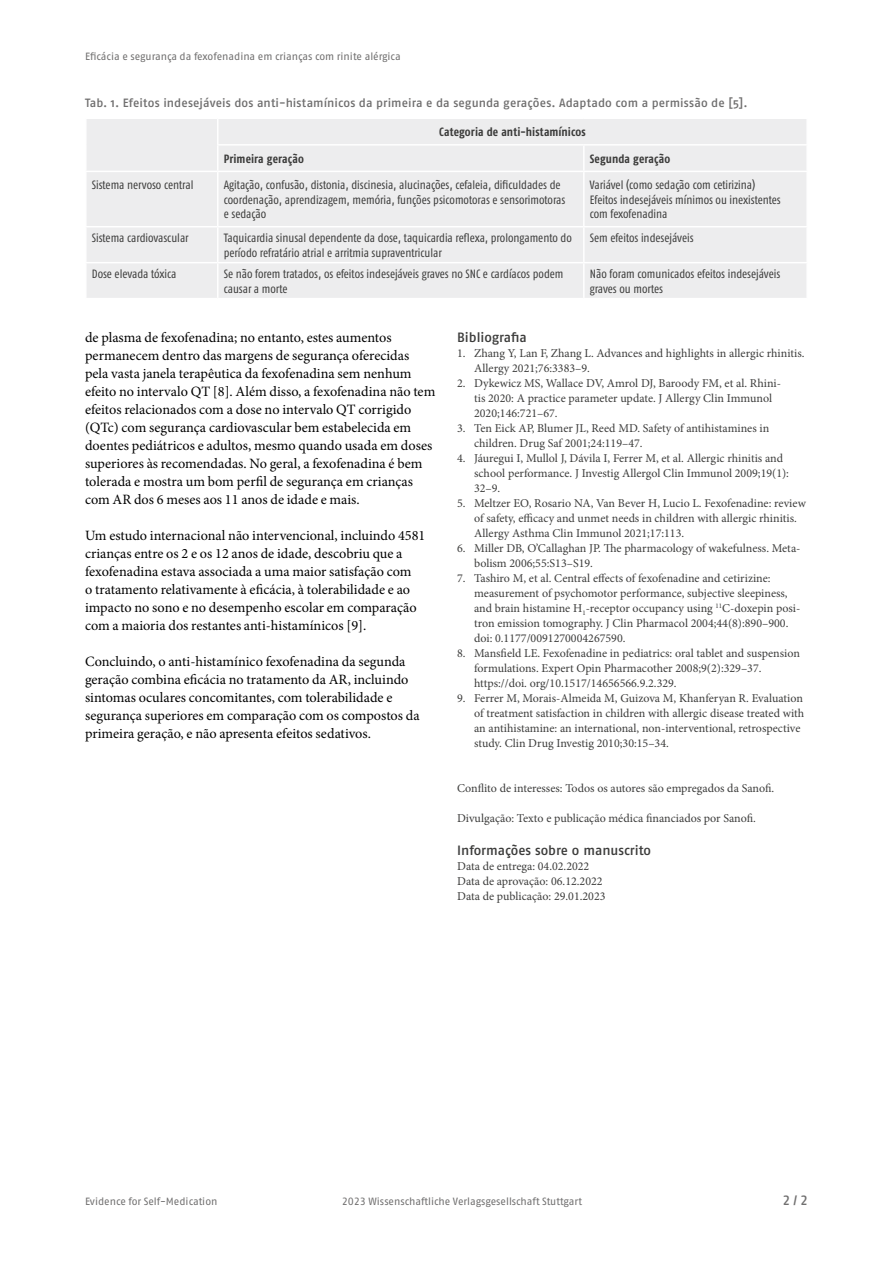
<style>
.page{position:relative;width:893px;height:1263px;background:#fff}
.page>*{position:absolute;margin:0;border:0;box-sizing:border-box;transform-origin:0 0}
.t1{font:14.25px/18px "Minion Pro";color:#000}
.t2{font:500 13.5px "Fago Pro";letter-spacing:-.005em;color:#3c3c3b}
.t3{font:500 13.5px "Fago Pro";color:#706f6f}
.t4{font:12px/15px "Minion Pro";color:#3c3c3b}
.t5{font:condensed 12px/14.4px "Fago Pro";color:#3c3c3b}
.t6{font:500 12px "Fago Pro";letter-spacing:.005em;color:#706f6f}
.t7{font:700 condensed 12px "Fago Pro";letter-spacing:.01em;color:#3c3c3b}
.t8{font:10.5px "Fago Pro";letter-spacing:-.005em;color:#706f6f}
</style>
<div class="page">
<div style="left:87px;top:119px;width:719px;height:179px;background:#ededee"></div>
<hr style="left:583px;top:146px;width:2px;height:25px;background:#fff">
<hr style="left:217px;top:172px;width:1px;height:54px;background:#fff">
<hr style="left:583px;top:172px;width:2px;height:54px;background:#fff">
<hr style="left:85px;top:226px;width:133px;height:1px;background:#fff">
<hr style="left:218px;top:226px;width:366px;height:1px;background:#fff">
<hr style="left:217px;top:227px;width:1px;height:35px;background:#fff">
<hr style="left:584px;top:226px;width:224px;height:1px;background:#fff">
<hr style="left:583px;top:227px;width:2px;height:35px;background:#fff">
<hr style="left:85px;top:262px;width:133px;height:1px;background:#fff">
<hr style="left:218px;top:262px;width:366px;height:1px;background:#fff">
<hr style="left:217px;top:263px;width:1px;height:35px;background:#fff">
<hr style="left:584px;top:262px;width:224px;height:1px;background:#fff">
<hr style="left:583px;top:263px;width:2px;height:35px;background:#fff">
<hr style="left:218px;top:171px;width:366px;height:1px;background:#fff">
<hr style="left:584px;top:171px;width:224px;height:1px;background:#fff">
<hr style="left:217px;top:144px;width:367px;height:2px;background:#fff">
<hr style="left:584px;top:144px;width:224px;height:2px;background:#fff">
<svg style="left:217px;top:119px;width:1px;height:52px"></svg>
<hr style="left:85px;top:171px;width:133px;height:1px;background:#fff">
<p class="t8" style="left:85px;top:50px;width:317px">Eficácia e segurança da fexofenadina em crianças com rinite alérgica</p>
<p class="t6" style="left:85px;top:96px;width:664px">Tab. 1. Efeitos indesejáveis dos anti-histamínicos da primeira e da segunda gerações. Adaptado com a permissão de [5].</p>
<p class="t7" style="left:439px;top:125px;width:148px">Categoria de anti-histamínicos</p>
<p class="t7" style="left:224px;top:151px;width:82px">Primeira geração</p>
<p class="t7" style="left:590px;top:151px;width:82px">Segunda geração</p>
<p class="t5" style="left:92px;top:178px;width:103px">Sistema nervoso central</p>
<p class="t5" style="left:224px;top:178px;width:343px">Agitação, confusão, distonia, discinesia, alucinações, cefaleia, dificuldades de coordenação, aprendizagem, memória, funções psicomotoras e sensorimotoras e sedação</p>
<p class="t5" style="left:590px;top:178px;width:192px">Variável (como sedação com cetirizina)<br>Efeitos indesejáveis mínimos ou inexistentes com fexofenadina</p>
<p class="t5" style="left:92px;top:231px;width:98px">Sistema cardiovascular</p>
<p class="t5" style="left:224px;top:231px;width:350px">Taquicardia sinusal dependente da dose, taquicardia reflexa, prolongamento do período refratário atrial e arritmia supraventricular</p>
<p class="t5" style="left:590px;top:231px;width:105px">Sem efeitos indesejáveis</p>
<p class="t5" style="left:92px;top:267px;width:86px">Dose elevada tóxica</p>
<p class="t5" style="left:224px;top:267px;width:341px">Se não forem tratados, os efeitos indesejáveis graves no SNC e cardíacos podem causar a morte</p>
<p class="t5" style="left:590px;top:267px;width:192px">Não foram comunicados efeitos indesejáveis graves ou mortes</p>
<p class="t1" style="left:85px;top:329px;width:352px">de plasma de fexofenadina; no entanto, estes aumentos permanecem dentro das margens de segurança oferecidas pela vasta janela terapêutica da fexofenadina sem nenhum efeito no intervalo QT [8]. Além disso, a fexofenadina não tem efeitos relacionados com a dose no intervalo QT corrigido (QTc) com segurança cardiovascular bem estabelecida em doentes pediátricos e adultos, mesmo quando usada em doses superiores às recomendadas. No geral, a fexofenadina é bem tolerada e mostra um bom perfil de segurança em crianças com AR dos 6 meses aos 11 anos de idade e mais.</p>
<p class="t1" style="left:85px;top:526px;width:342px">Um estudo internacional não intervencional, incluindo 4581 crianças entre os 2 e os 12 anos de idade, descobriu que a fexofenadina estava associada a uma maior satisfação com<br>o tratamento relativamente à eficácia, à tolerabilidade e ao impacto no sono e no desempenho escolar em comparação com a maioria dos restantes anti-histamínicos [9].</p>
<p class="t1" style="left:85px;top:652px;width:336px">Concluindo, o anti-histamínico fexofenadina da segunda geração combina eficácia no tratamento da AR, incluindo sintomas oculares concomitantes, com tolerabilidade e segurança superiores em comparação com os compostos da primeira geração, e não apresenta efeitos sedativos.</p>
<p class="t2" style="left:457px;top:329px;width:71px">Bibliografia</p>
<p class="t4" style="left:474px;top:346px;width:332px;text-indent:-17px">1. Zhang Y, Lan F, Zhang L. Advances and highlights in allergic rhinitis.<br>Allergy 2021;76:3383–9.</p>
<p class="t4" style="left:474px;top:376px;width:308px;text-indent:-17px">2. Dykewicz MS, Wallace DV, Amrol DJ, Baroody FM, et al. Rhini&shy;tis 2020: A practice parameter update. J Allergy Clin Immunol<br>2020;146:721–67.</p>
<p class="t4" style="left:474px;top:421px;width:297px;text-indent:-17px">3. Ten Eick AP, Blumer JL, Reed MD. Safety of antihistamines in children. Drug Saf 2001;24:119–47.</p>
<p class="t4" style="left:474px;top:451px;width:316px;text-indent:-17px">4. Jáuregui I, Mullol J, Dávila I, Ferrer M, et al. Allergic rhinitis and school performance. J Investig Allergol Clin Immunol 2009;19(1):<br>32–9.</p>
<p class="t4" style="left:474px;top:496px;width:333px;text-indent:-17px">5. Meltzer EO, Rosario NA, Van Bever H, Lucio L. Fexofenadine: review of safety, efficacy and unmet needs in children with allergic rhinitis.<br>Allergy Asthma Clin Immunol 2021;17:113.</p>
<p class="t4" style="left:474px;top:541px;width:328px;text-indent:-17px">6. Miller DB, O’Callaghan JP. The pharmacology of wakefulness. Meta&shy;bolism 2006;55:S13–S19.</p>
<p class="t4" style="left:474px;top:571px;width:328px;text-indent:-17px">7. Tashiro M, et al. Central effects of fexofenadine and cetirizine: measurement of psychomotor performance, subjective sleepiness, and brain histamine H<sub>1</sub>-receptor occupancy using <sup>11</sup>C-doxepin posi&shy;tron emission tomography. J Clin Pharmacol 2004;44(8):890–900. doi: 0.1177/0091270004267590.</p>
<p class="t4" style="left:474px;top:646px;width:327px;text-indent:-17px">8. Mansfield LE. Fexofenadine in pediatrics: oral tablet and suspension formulations. Expert Opin Pharmacother 2008;9(2):329–37. https://doi. org/10.1517/14656566.9.2.329.</p>
<p class="t4" style="left:474px;top:691px;width:332px;text-indent:-17px">9. Ferrer M, Morais-Almeida M, Guizova M, Khanferyan R. Evaluation of treatment satisfaction in children with allergic disease treated with an antihistamine: an international, non-interventional, retrospective study. Clin Drug Investig 2010;30:15–34.</p>
<p class="t4" style="left:457px;top:781px;width:318px">Conflito de interesses: Todos os autores são empregados da Sanofi.</p>
<p class="t4" style="left:457px;top:811px;width:300px">Divulgação: Texto e publicação médica financiados por Sanofi.</p>
<p class="t2" style="left:457px;top:842px;width:195px">Informações sobre o manuscrito</p>
<p class="t4" style="left:457px;top:859px;width:150px">Data de entrega: 04.02.2022<br>Data de aprovação: 06.12.2022<br>Data de publicação: 29.01.2023</p>
<p class="t8" style="left:85px;top:1195px;width:134px">Evidence for Self-Medication</p>
<p class="t8" style="left:342px;top:1195px;width:242px">2023 Wissenschaftliche Verlagsgesellschaft Stuttgart</p>
<p class="t3" style="left:782px;top:1192px;width:27px">2 / 2</p>
</div>
